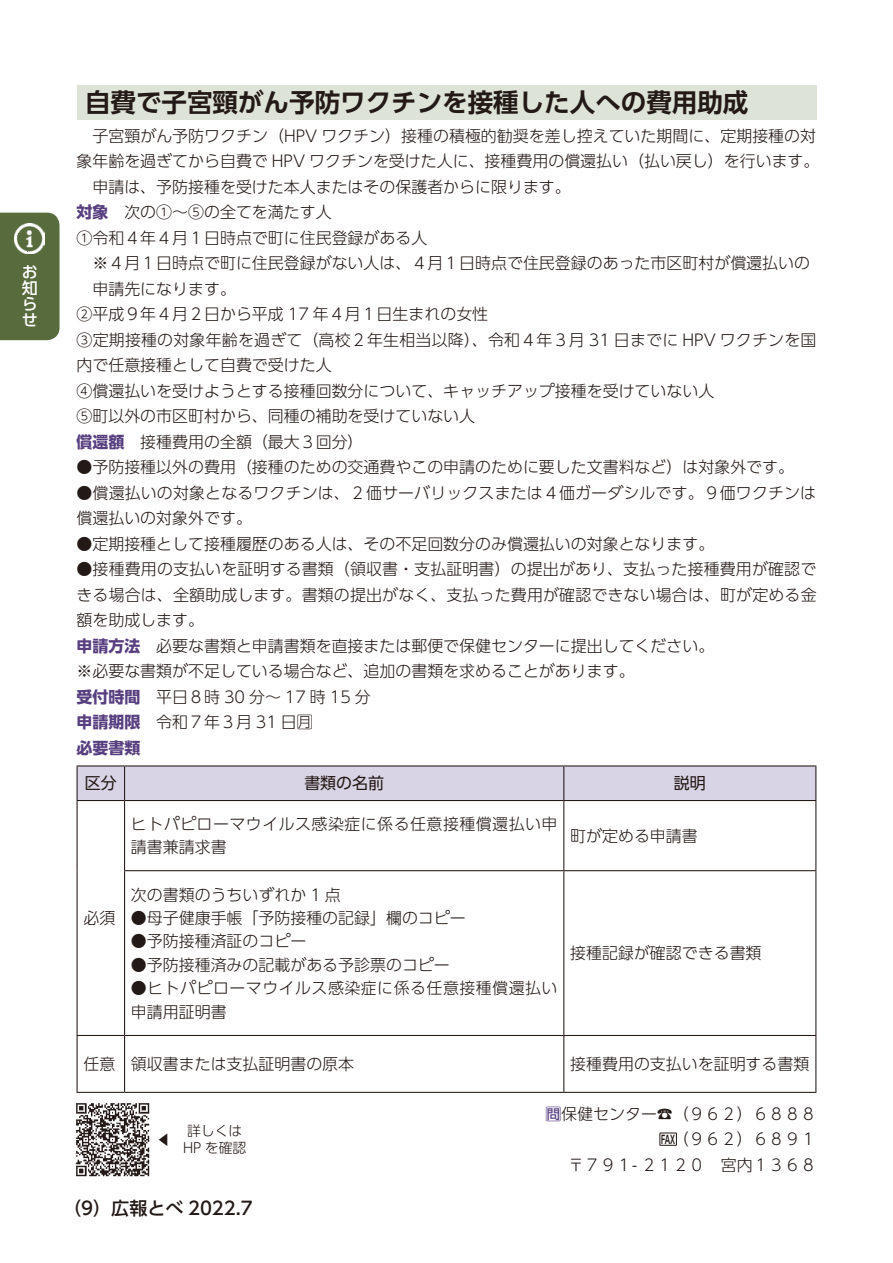
<style>
.page{position:relative;width:893px;height:1263px;background:#fff}
.page>*{position:absolute;margin:0;border:0;box-sizing:border-box;transform-origin:0 0}
.t1{font:700 25.5px "UD Shin Go Pro De";color:#231916}
.t2{font:500 18px "UD Shin Go Pro";color:#231916}
.t3{font:300 15.9px/25.5px "UD Shin Go Pro";color:#231916}
.t4{font:300 15.9px/23.4px "UD Shin Go Pro";letter-spacing:.03em;color:#231916}
.t5{font:15.9px "UD Shin Go Pro";color:#231916}
.t6{font:500 15.9px/15.9px "UD Shin Go Pro";color:#fff;text-align:justify}
.t7{font:300 13.8px "UD Shin Go Pro";color:#231916}
.t8{font:13.8px "UD Shin Go Pro";color:#231916}
.t9{font:700 11.7px "UD Shin Go Pro De";color:#231916;scale:.59 1}
.s1{font-weight:700;color:#583f7f}
.s2{font-weight:500;color:#583f7f}
</style>
<div class="page">
<div style="left:77px;top:85px;width:739px;height:34px;background:#dee3d7"></div>
<div style="left:660px;top:1133px;width:17px;height:12px;border:1px solid #231916"></div>
<div style="left:78px;top:766px;width:737px;height:34px;background:#d9d4e5"></div>
<hr style="left:77px;top:765px;width:48px;height:1px;background:#231916">
<hr style="left:77px;top:766px;width:1px;height:34px;background:#231916">
<hr style="left:125px;top:765px;width:439px;height:1px;background:#231916">
<hr style="left:124px;top:766px;width:1px;height:34px;background:#231916">
<hr style="left:564px;top:765px;width:252px;height:1px;background:#231916">
<hr style="left:563px;top:766px;width:1px;height:34px;background:#231916">
<hr style="left:815px;top:766px;width:1px;height:34px;background:#231916">
<hr style="left:77px;top:800px;width:48px;height:1px;background:#231916">
<hr style="left:77px;top:801px;width:1px;height:70px;background:#231916">
<hr style="left:125px;top:800px;width:439px;height:1px;background:#231916">
<hr style="left:124px;top:801px;width:1px;height:69px;background:#231916">
<hr style="left:564px;top:800px;width:252px;height:1px;background:#231916">
<hr style="left:563px;top:801px;width:1px;height:69px;background:#231916">
<hr style="left:815px;top:801px;width:1px;height:69px;background:#231916">
<hr style="left:77px;top:871px;width:1px;height:164px;background:#231916">
<hr style="left:124px;top:870px;width:440px;height:1px;background:#231916">
<hr style="left:124px;top:871px;width:1px;height:164px;background:#231916">
<hr style="left:564px;top:870px;width:252px;height:1px;background:#231916">
<hr style="left:563px;top:871px;width:1px;height:164px;background:#231916">
<hr style="left:815px;top:871px;width:1px;height:164px;background:#231916">
<hr style="left:77px;top:1035px;width:48px;height:1px;background:#231916">
<hr style="left:77px;top:1036px;width:1px;height:56px;background:#231916">
<hr style="left:125px;top:1035px;width:439px;height:1px;background:#231916">
<hr style="left:124px;top:1036px;width:1px;height:56px;background:#231916">
<hr style="left:564px;top:1035px;width:252px;height:1px;background:#231916">
<hr style="left:563px;top:1036px;width:1px;height:56px;background:#231916">
<hr style="left:815px;top:1036px;width:1px;height:56px;background:#231916">
<hr style="left:77px;top:1092px;width:48px;height:1px;background:#231916">
<hr style="left:125px;top:1092px;width:439px;height:1px;background:#231916">
<hr style="left:564px;top:1092px;width:252px;height:1px;background:#231916">
<div style="left:0;top:213px;width:60px;height:127px;background:#576b3d"></div>
<img style="left:15px;top:223px;width:30px;height:30px">
<img style="left:75px;top:1103px;width:75px;height:74px">
<p class="t6" style="left:22px;top:263px;width:17px">お知らせ</p>
<h1 class="t1" style="left:85px;top:81px;width:665px">自費で子宮頸がん予防ワクチンを接種した人への費用助成</h1>
<p class="t3" style="left:77px;top:122px;width:744px;text-indent:16px">子宮頸がん予防ワクチン（HPV ワクチン）接種の積極的勧奨を差し控えていた期間に、定期接種の対象年齢を過ぎてから自費で HPV ワクチンを受けた人に、接種費用の償還払い（払い戻し）を行います。　申請は、予防接種を受けた本人またはその保護者からに限ります。<br><span class="s1">対象</span>　次の①～⑤の全てを満たす人<br>①令和４年４月１日時点で町に住民登録がある人<br>　※４月１日時点で町に住民登録がない人は、４月１日時点で住民登録のあった市区町村が償還払いの　申請先になります。<br>②平成９年４月２日から平成 17 年４月１日生まれの女性<br>③定期接種の対象年齢を過ぎて（高校２年生相当以降）、令和４年３月 31 日までに HPV ワクチンを国内で任意接種として自費で受けた人<br>④償還払いを受けようとする接種回数分について、キャッチアップ接種を受けていない人<br>⑤町以外の市区町村から、同種の補助を受けていない人<br><span class="s1">償還額</span>　接種費用の全額（最大３回分(</p>
<p class="t3" style="left:77px;top:454px;width:719px">●予防接種以外の費用（接種のための交通費やこの申請のために要した文書料など）は対象外です。</p>
<p class="t3" style="left:77px;top:479px;width:741px">●償還払いの対象となるワクチンは、２価サーバリックスまたは４価ガーダシルです。９価ワクチンは償還払いの対象外です。</p>
<p class="t3" style="left:77px;top:530px;width:639px">●定期接種として接種履歴のある人は、その不足回数分のみ償還払いの対象となります。</p>
<p class="t3" style="left:77px;top:556px;width:742px">●接種費用の支払いを証明する書類（領収書・支払証明書）の提出があり、支払った接種費用が確認できる場合は、全額助成します。書類の提出がなく、支払った費用が確認できない場合は、町が定める金額を助成します。<br><span class="s1">申請方法</span>　必要な書類と申請書類を直接または郵便で保健センターに提出してください。<br>※必要な書類が不足している場合など、追加の書類を求めることがあります。<br><span class="s1">受付時間</span>　平日８時 30 分～ 17 時 15 分<br><span class="s1">申請期限</span>　令和７年３月 31 日月<br><span class="s1">必要書類</span></p>
<p class="t5" style="left:85px;top:770px;width:33px">区分</p>
<p class="t3" style="left:83px;top:905px;width:33px">必須</p>
<p class="t5" style="left:304px;top:770px;width:81px">書類の名前</p>
<p class="t4" style="left:131px;top:812px;width:428px">ヒトパピローマウイルス感染症に係る任意接種償還払い申</p>
<p class="t3" style="left:131px;top:834px;width:97px">請書兼請求書</p>
<p class="t3" style="left:131px;top:881px;width:211px">次の書類のうちいずれか 1 点</p>
<p class="t3" style="left:131px;top:905px;width:336px">●母子健康手帳「予防接種の記録」欄のコピー</p>
<p class="t3" style="left:131px;top:928px;width:177px">●予防接種済証のコピー</p>
<p class="t3" style="left:131px;top:951px;width:320px">●予防接種済みの記載がある予診票のコピー</p>
<p class="t4" style="left:131px;top:976px;width:428px">●ヒトパピローマウイルス感染症に係る任意接種償還払い申請用証明書</p>
<p class="t5" style="left:674px;top:770px;width:33px">説明</p>
<p class="t3" style="left:570px;top:822px;width:129px">町が定める申請書</p>
<p class="t3" style="left:570px;top:940px;width:193px">接種記録が確認できる書類</p>
<p class="t3" style="left:83px;top:1051px;width:33px">任意</p>
<p class="t3" style="left:131px;top:1051px;width:225px">領収書または支払証明書の原本</p>
<p class="t8" style="left:157px;top:1128px;width:15px">◀</p>
<p class="t7" style="left:187px;top:1120px;width:57px">詳しくは</p>
<p class="t7" style="left:183px;top:1137px;width:65px">HP を確認</p>
<p class="t3" style="left:570px;top:1051px;width:241px">接種費用の支払いを証明する書類</p>
<p class="t3" style="left:545px;top:1100px;width:273px;text-align:right"><span class="s2">問</span>保健センター☎)９６２(６８８８)９６２(６８９１<br>〒７９１- ２１２０　宮内１３６８</p>
<p class="t9" style="left:661px;top:1130px;width:25px">FAX</p>
<p class="t2" style="left:63px;top:1194px;width:191px">（9）広報とべ 2022.7</p>
</div>
